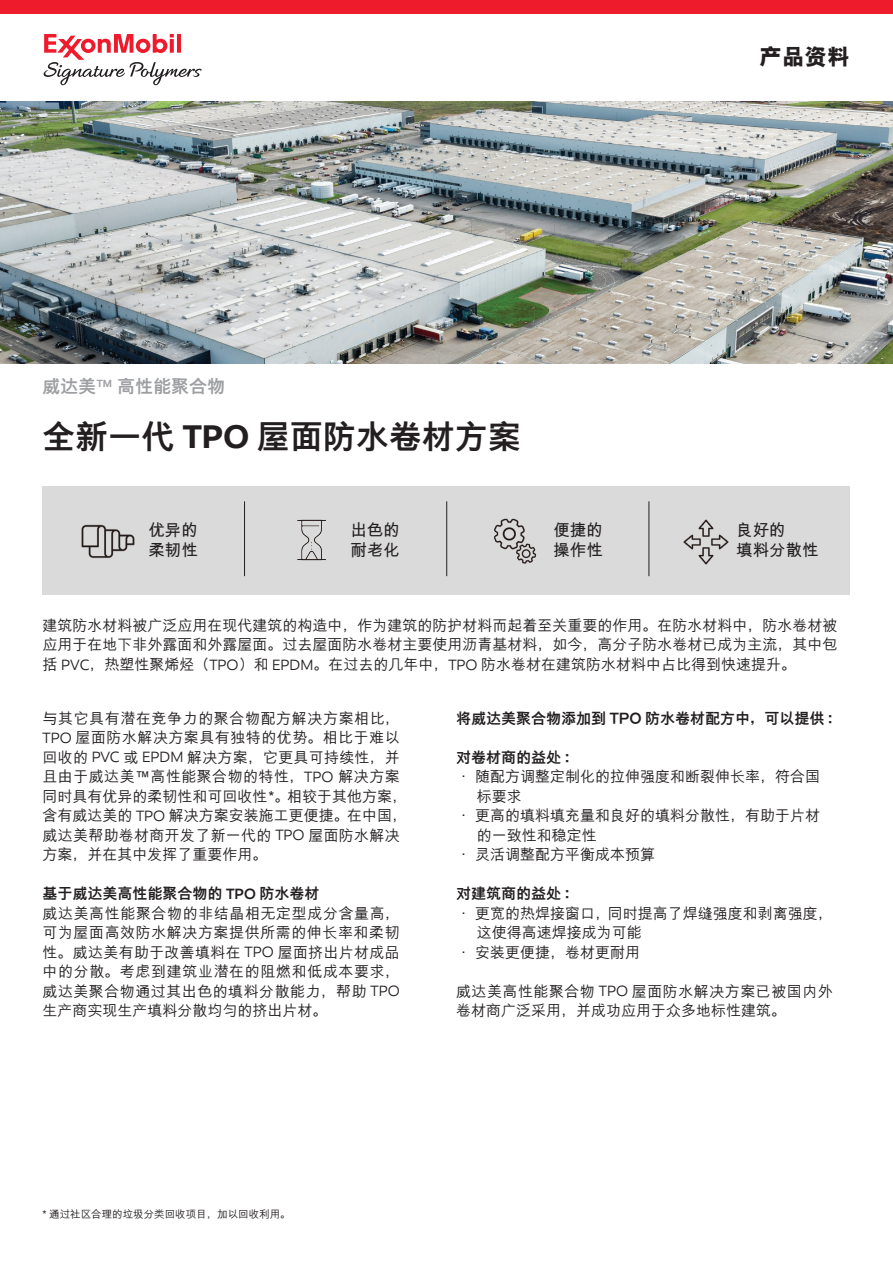
<style>
.page{position:relative;width:893px;height:1263px;background:#fff}
.page>*{position:absolute;margin:0;border:0;box-sizing:border-box;transform-origin:0 0}
.t1{font:800 33px "M Hei PRC";color:#231f20}
.t2{font:800 22.5px "M Hei PRC";color:#231f20}
.t3{font:800 18px "M Hei PRC";color:#9d9fa2}
.t4{font:700 16.5px "M Hei PRC";color:#231f20}
.Title_Cover{font:500 15px/19.5px "M Hei PRC";color:#231f20;text-align:justify}
.Title_Cover-2{font:500 15px/19.5px "M Hei PRC";letter-spacing:.02em;color:#231f20}
.t5{font:800 15px "M Hei PRC";color:#231f20}
.Title_Cover-3{font:500 15px/19.5px "M Hei PRC";letter-spacing:.03em;color:#231f20}
.t6{font:500 10.5px "M Hei PRC";color:#231f20}
.s1{font-family:"E Mprint";font-weight:700}
.s2{font-family:"E Mprint";font-weight:400}
.s3{font-family:"E Mprint";font-weight:600}
</style>
<div class="page">
<div style="left:0;top:0;width:893px;height:14px;background:#ee1b2d"></div>
<svg style="left:44px;top:34px;width:158px;height:51px"></svg>
<div style="left:43px;top:486px;width:807px;height:109px;background:#dadada"></div>
<hr style="left:244px;top:501px;width:1px;height:75px;background:#231f20">
<hr style="left:446px;top:501px;width:1px;height:75px;background:#231f20">
<hr style="left:649px;top:501px;width:1px;height:75px;background:#231f20">
<img style="left:0;top:102px;width:893px;height:262px">
<img style="left:494px;top:518px;width:43px;height:46px">
<img style="left:81px;top:524px;width:54px;height:34px">
<img style="left:683px;top:519px;width:46px;height:46px">
<img style="left:297px;top:519px;width:29px;height:42px">
<p class="t3" style="left:42px;top:376px;width:184px">威达美™ 高性能聚合物</p>
<p class="t1" style="left:42px;top:418px;width:480px">全新一代 <span class="s1">TPO</span> 屋面防水卷材方案</p>
<p class="t4" style="left:148px;top:520px;width:51px">优异的</p>
<p class="t4" style="left:148px;top:540px;width:51px">柔韧性</p>
<p class="t4" style="left:350px;top:520px;width:51px">出色的</p>
<p class="t4" style="left:350px;top:540px;width:51px">耐老化</p>
<p class="t4" style="left:553px;top:520px;width:51px">便捷的</p>
<p class="t4" style="left:553px;top:540px;width:51px">操作性</p>
<p class="t2" style="left:760px;top:44px;width:91px">产品资料</p>
<p class="t4" style="left:736px;top:520px;width:51px">良好的</p>
<p class="t4" style="left:736px;top:540px;width:84px">填料分散性</p>
<p class="Title_Cover" style="left:43px;top:616px;width:796px">建筑防水材料被广泛应用在现代建筑的构造中，作为建筑的防护材料而起着至关重要的作用。在防水材料中，防水卷材被应用于在地下非外露面和外露屋面。过去屋面防水卷材主要使用沥青基材料，如今，高分子防水卷材已成为主流，其中包括 <span class="s2">PVC</span>，热塑性聚烯烃（<span class="s2">TPO</span>）和 <span class="s2">EPDM</span>。在过去的几年中，<span class="s2">TPO</span> 防水卷材在建筑防水材料中占比得到快速提升。</p>
<p class="Title_Cover-2" style="left:43px;top:709px;width:366px">与其它具有潜在竞争力的聚合物配方解决方案相比，<br><span class="s2">TPO</span> 屋面防水解决方案具有独特的优势。相比于难以回收的 <span class="s2">PVC</span> 或 <span class="s2">EPDM</span> 解决方案，它更具可持续性，并且由于威达美™️高性能聚合物的特性，<span class="s2">TPO</span> 解决方案同时具有优异的柔韧性和可回收性*。相较于其他方案，含有威达美的 <span class="s2">TPO</span> 解决方案安装施工更便捷。在中国，威达美帮助卷材商开发了新一代的 <span class="s2">TPO</span> 屋面防水解决方案，并在其中发挥了重要作用。</p>
<p class="t5" style="left:43px;top:885px;width:278px">基于威达美高性能聚合物的 <span class="s3">TPO</span> 防水卷材</p>
<p class="Title_Cover" style="left:43px;top:904px;width:359px">威达美高性能聚合物的非结晶相无定型成分含量高，可为屋面高效防水解决方案提供所需的伸长率和柔韧性。威达美有助于改善填料在 <span class="s2">TPO</span> 屋面挤出片材成品中的分散。考虑到建筑业潜在的阻燃和低成本要求，威达美聚合物通过其出色的填料分散能力，帮助 <span class="s2">TPO</span>生产商实现生产填料分散均匀的挤出片材。</p>
<p class="t5" style="left:456px;top:710px;width:378px">将威达美聚合物添加到 TPO 防水卷材配方中，可以提供 :</p>
<p class="t5" style="left:456px;top:749px;width:115px">对卷材商的益处 :</p>
<p class="Title_Cover" style="left:456px;top:767px;width:366px">• 随配方调整定制化的拉伸强度和断裂伸长率，符合国</p>
<p class="Title_Cover" style="left:477px;top:787px;width:46px">标要求</p>
<p class="Title_Cover" style="left:456px;top:806px;width:366px">• 更高的填料填充量和良好的填料分散性，有助于片材</p>
<p class="Title_Cover" style="left:477px;top:826px;width:121px">的一致性和稳定性</p>
<p class="Title_Cover" style="left:456px;top:845px;width:201px">• 灵活调整配方平衡成本预算</p>
<p class="t5" style="left:456px;top:885px;width:115px">对建筑商的益处 :</p>
<p class="Title_Cover" style="left:456px;top:904px;width:378px">• 更宽的热焊接窗口，同时提高了焊缝强度和剥离强度，</p>
<p class="Title_Cover" style="left:477px;top:923px;width:166px">这使得高速焊接成为可能</p>
<p class="Title_Cover" style="left:456px;top:943px;width:186px">• 安装更便捷，卷材更耐用</p>
<p class="Title_Cover-3" style="left:456px;top:982px;width:378px">威达美高性能聚合物 <span class="s2">TPO</span> 屋面防水解决方案已被国内外卷材商广泛采用，并成功应用于众多地标性建筑。</p>
<p class="t6" style="left:43px;top:1208px;width:250px">* 通过社区合理的垃圾分类回收项目，加以回收利用。</p>
</div>
